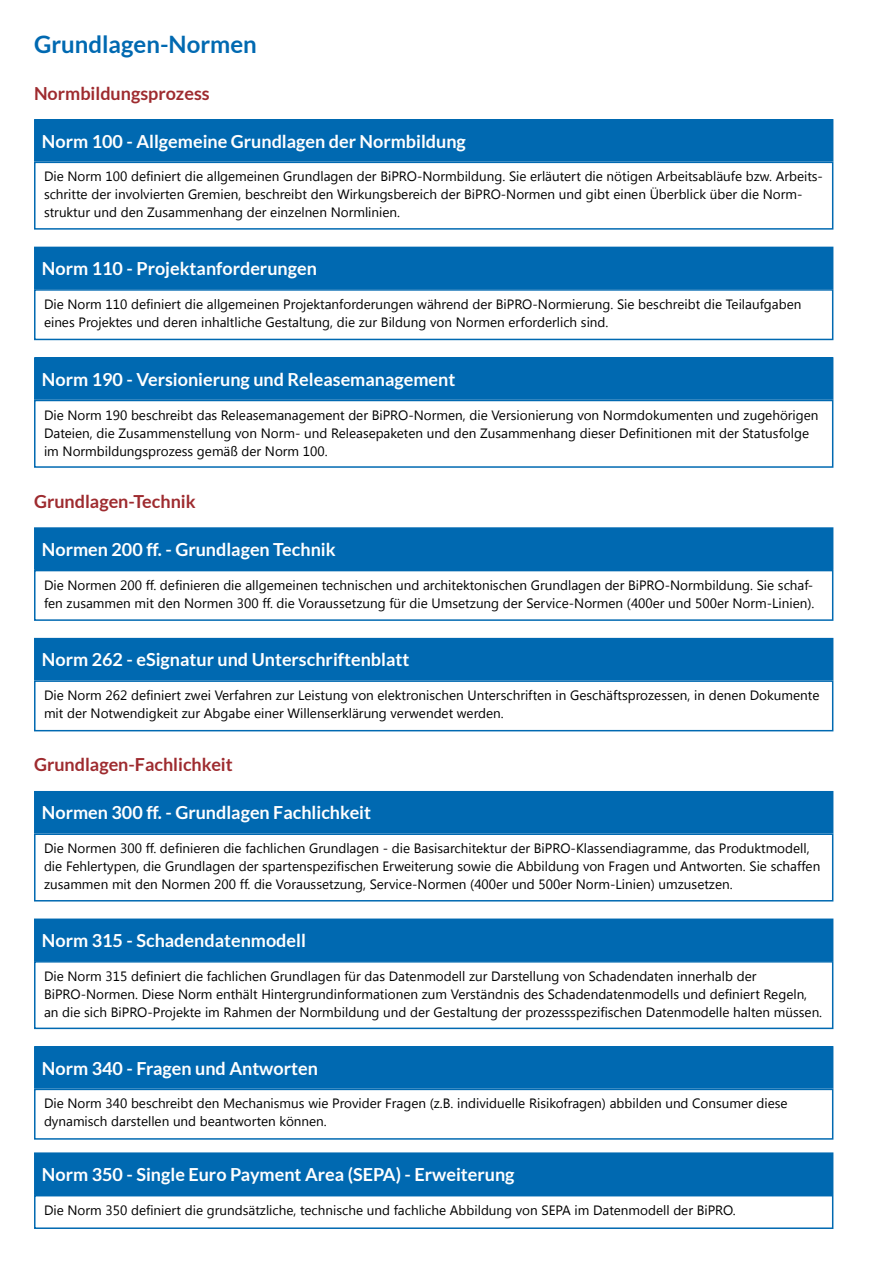
<style>
.page{position:relative;width:893px;height:1263px;background:#fff}
.page>*{position:absolute;margin:0;border:0;box-sizing:border-box;transform-origin:0 0}
.t1{font:700 24px "Lato";color:#0069b1}
.t2{font:700 18px "Lato";color:#fff}
.t3{font:700 18px "Lato";color:#9e2b2f}
.t4{font:13.5px/18px "Segoe UI";color:#000}
</style>
<div class="page">
<div style="left:35px;top:120px;width:798px;height:41px;background:#0069b1"></div>
<div style="left:34px;top:119px;width:799px;height:43px;border:2px solid #0069b1"></div>
<div style="left:34px;top:162px;width:799px;height:68px;border:2px solid #0069b1"></div>
<div style="left:34px;top:289px;width:799px;height:51px;border:2px solid #0069b1"></div>
<div style="left:34px;top:400px;width:799px;height:68px;border:2px solid #0069b1"></div>
<div style="left:34px;top:570px;width:799px;height:51px;border:2px solid #0069b1"></div>
<div style="left:34px;top:680px;width:799px;height:51px;border:2px solid #0069b1"></div>
<div style="left:34px;top:833px;width:799px;height:68px;border:2px solid #0069b1"></div>
<div style="left:34px;top:961px;width:799px;height:68px;border:2px solid #0069b1"></div>
<div style="left:34px;top:1195px;width:799px;height:34px;border:2px solid #0069b1"></div>
<div style="left:34px;top:1089px;width:799px;height:51px;border:2px solid #0069b1"></div>
<div style="left:35px;top:247px;width:798px;height:41px;background:#0069b1"></div>
<div style="left:34px;top:247px;width:799px;height:42px;border:2px solid #0069b1"></div>
<div style="left:35px;top:358px;width:798px;height:41px;background:#0069b1"></div>
<div style="left:34px;top:357px;width:799px;height:43px;border:2px solid #0069b1"></div>
<div style="left:35px;top:528px;width:798px;height:41px;background:#0069b1"></div>
<div style="left:34px;top:527px;width:799px;height:43px;border:2px solid #0069b1"></div>
<div style="left:35px;top:639px;width:798px;height:41px;background:#0069b1"></div>
<div style="left:34px;top:638px;width:799px;height:42px;border:2px solid #0069b1"></div>
<div style="left:35px;top:792px;width:798px;height:41px;background:#0069b1"></div>
<div style="left:34px;top:791px;width:799px;height:42px;border:2px solid #0069b1"></div>
<div style="left:35px;top:919px;width:798px;height:41px;background:#0069b1"></div>
<div style="left:34px;top:918px;width:799px;height:43px;border:2px solid #0069b1"></div>
<div style="left:35px;top:1047px;width:798px;height:41px;background:#0069b1"></div>
<div style="left:34px;top:1046px;width:799px;height:43px;border:2px solid #0069b1"></div>
<div style="left:35px;top:1153px;width:798px;height:41px;background:#0069b1"></div>
<div style="left:34px;top:1152px;width:799px;height:43px;border:2px solid #0069b1"></div>
<p class="t1" style="left:34px;top:31px;width:224px">Grundlagen-Normen</p>
<p class="t3" style="left:34px;top:83px;width:177px">Normbildungsprozess</p>
<p class="t2" style="left:42px;top:131px;width:425px">Norm 100 - Allgemeine Grundlagen der Normbildung</p>
<p class="t4" style="left:44px;top:167px;width:780px">Die Norm 100 definiert die allgemeinen Grundlagen der BiPRO-Normbildung. Sie erläutert die nötigen Arbeitsabläufe bzw. Arbeits&shy;schritte der involvierten Gremien, beschreibt den Wirkungsbereich der BiPRO-Normen und gibt einen Überblick über die Norm&shy;struktur und den Zusammenhang der einzelnen Normlinien.</p>
<p class="t2" style="left:42px;top:258px;width:277px">Norm 110 - Projektanforderungen</p>
<p class="t4" style="left:44px;top:295px;width:759px">Die Norm 110 definiert die allgemeinen Projektanforderungen während der BiPRO-Normierung. Sie beschreibt die Teilaufgaben eines Projektes und deren inhaltliche Gestaltung, die zur Bildung von Normen erforderlich sind.</p>
<p class="t2" style="left:42px;top:369px;width:415px">Norm 190 - Versionierung und Releasemanagement</p>
<p class="t4" style="left:44px;top:405px;width:776px">Die Norm 190 beschreibt das Releasemanagement der BiPRO-Normen, die Versionierung von Normdokumenten und zugehörigen<br>Dateien, die Zusammenstellung von Norm- und Releasepaketen und den Zusammenhang dieser Definitionen mit der Statusfolge im Normbildungsprozess gemäß der Norm 100.</p>
<p class="t3" style="left:34px;top:491px;width:163px">Grundlagen-Technik</p>
<p class="t2" style="left:42px;top:539px;width:295px">Normen 200 ff. - Grundlagen Technik</p>
<p class="t4" style="left:44px;top:575px;width:772px">Die Normen 200 ff. definieren die allgemeinen technischen und architektonischen Grundlagen der BiPRO-Normbildung. Sie schaf&shy;fen zusammen mit den Normen 300 ff. die Voraussetzung für die Umsetzung der Service-Normen (400er und 500er Norm-Linien).</p>
<p class="t2" style="left:42px;top:649px;width:369px">Norm 262 - eSignatur und Unterschriftenblatt</p>
<p class="t4" style="left:44px;top:686px;width:777px">Die Norm 262 definiert zwei Verfahren zur Leistung von elektronischen Unterschriften in Geschäftsprozessen, in denen Dokumente mit der Notwendigkeit zur Abgabe einer Willenserklärung verwendet werden.</p>
<p class="t3" style="left:34px;top:754px;width:200px">Grundlagen-Fachlichkeit</p>
<p class="t2" style="left:42px;top:803px;width:331px">Normen 300 ff. - Grundlagen Fachlichkeit</p>
<p class="t4" style="left:44px;top:839px;width:778px">Die Normen 300 ff. definieren die fachlichen Grundlagen - die Basisarchitektur der BiPRO-Klassendiagramme, das Produktmodell, die Fehlertypen, die Grundlagen der spartenspezifischen Erweiterung sowie die Abbildung von Fragen und Antworten. Sie schaffen zusammen mit den Normen 200 ff. die Voraussetzung, Service-Normen (400er und 500er Norm-Linien) umzusetzen.</p>
<p class="t2" style="left:42px;top:930px;width:265px">Norm 315 - Schadendatenmodell</p>
<p class="t4" style="left:44px;top:966px;width:780px">Die Norm 315 definiert die fachlichen Grundlagen für das Datenmodell zur Darstellung von Schadendaten innerhalb der<br>BiPRO-Normen. Diese Norm enthält Hintergrundinformationen zum Verständnis des Schadendatenmodells und definiert Regeln, an die sich BiPRO-Projekte im Rahmen der Normbildung und der Gestaltung der prozessspezifischen Datenmodelle halten müssen.</p>
<p class="t2" style="left:42px;top:1058px;width:278px">Norm 340 - Fragen und Antworten</p>
<p class="t4" style="left:44px;top:1094px;width:745px">Die Norm 340 beschreibt den Mechanismus wie Provider Fragen (z.B. individuelle Risikofragen) abbilden und Consumer diese dynamisch darstellen und beantworten können.</p>
<p class="t2" style="left:42px;top:1164px;width:474px">Norm 350 - Single Euro Payment Area (SEPA) - Erweiterung</p>
<p class="t4" style="left:44px;top:1200px;width:693px">Die Norm 350 definiert die grundsätzliche, technische und fachliche Abbildung von SEPA im Datenmodell der BiPRO.</p>
</div>
